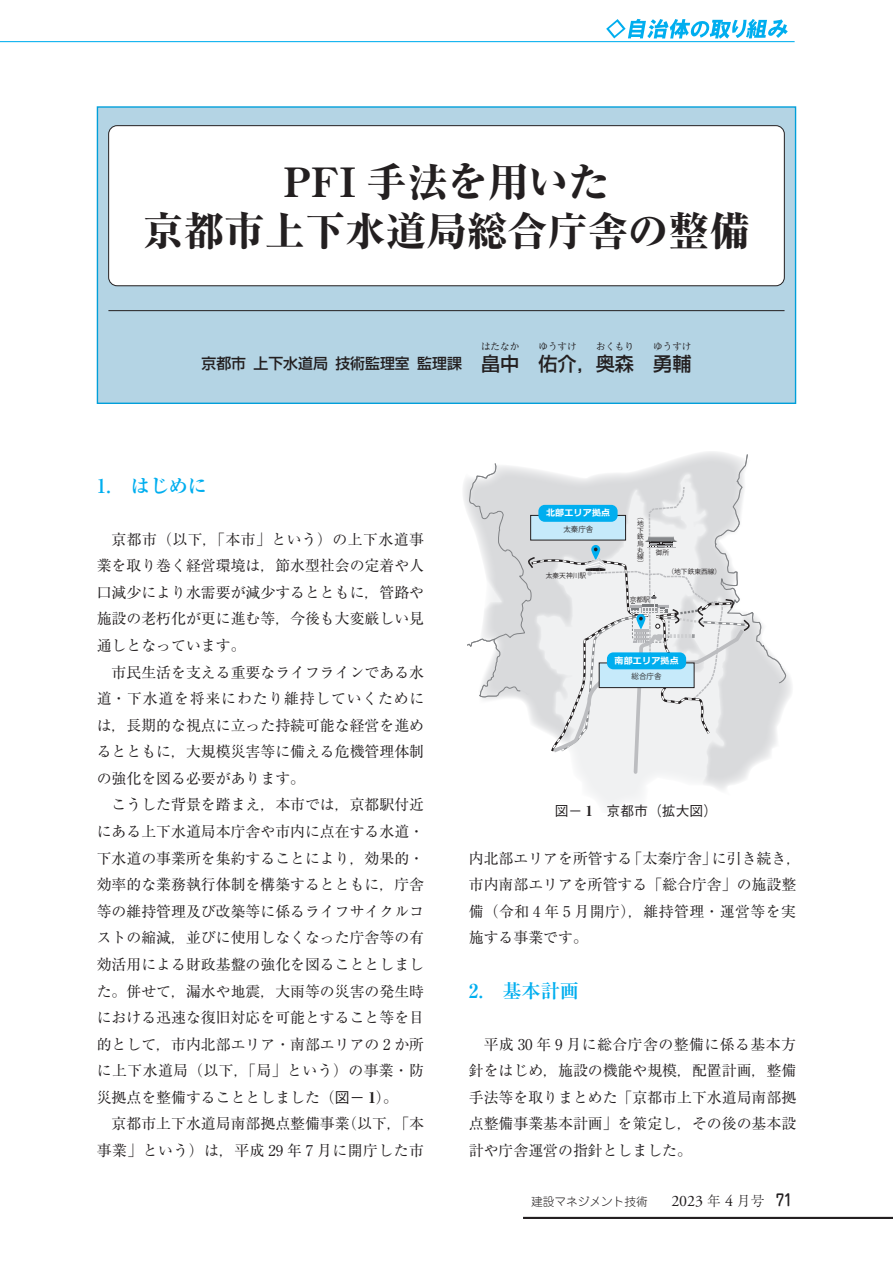
<style>
.page{position:relative;width:893px;height:1263px;background:#fff}
.page>*{position:absolute;margin:0;border:0;box-sizing:border-box;transform-origin:0 0}
.自治体_タイトル{font:800 40.35px "Ryumin Pr 6 N";color:#231f20}
.大見出し_1__自治体{font:700 19.2px "Ryumin Pr 6 N";color:#00aeef}
.自治体_タイトル_名前{font:500 19.2px "Shin Go Pr 6 N";color:#231f20}
.本文_14Q{font:14.85px/26.5px "Ryumin Pr 6 N";color:#231f20;text-align:justify}
.自治体_タイトル_名前-2{font:500 14.85px "Shin Go Pr 6 N";color:#231f20}
.キャプション{font:500 13.8px "Gothic BBB Pr 6 N";color:#231f20}
.t1{font:300 11.7px "Jun 101 Pro";color:#231f20}
.自治体_タイトル_名前-3{font:9.6px "Ryumin Pr 6 N";color:#231f20}
.t2{font:700 9px "Meiryo";letter-spacing:.025em;color:#fff}
.t3{font:7.5px "Koz Go Pr 6 N";color:#231f20}
.t4{font:6.75px/6.8px "Koz Go Pr 6 N";color:#231f20;text-align:justify}
.s1{font-size:19.2px}
.s2{font-family:"Gothic BBB Pr 6 N";font-weight:500}
.s3{font-weight:800}
.s4{font-family:"Ryumin Pr 6 N";font-weight:800}
.s5{font-family:"Adobe Garamond Pro";font-weight:400;font-size:15.9px}
.s6{font-family:"Ryumin Pr 6 N";font-size:13.8px}
.s7{font-family:"Jun 34 Pro";font-weight:500;font-size:15.9px}
</style>
<div class="page">
<div style="left:97px;top:106px;width:699px;height:298px;background:#b4d4e4;border:1px solid #009fda"></div>
<div style="left:109px;top:126px;width:675px;height:160px;background:#fff;border-radius:9px"></div>
<div style="left:108px;top:125px;width:676px;height:161px;border:1px solid #231f20;border-radius:9px"></div>
<hr style="left:108px;top:310px;width:676px;height:1px;background:#231f20">
<svg style="left:467px;top:454px;width:325px;height:342px"></svg>
<hr style="left:0;top:41px;width:795px;height:1px;background:#00aeef">
<svg style="left:606px;top:19px;width:182px;height:20px"></svg>
<hr style="left:523px;top:1217px;width:370px;height:2px;background:#231f20">
<p class="自治体_タイトル" style="left:284px;top:150px;width:327px">PFI 手法を用いた</p>
<p class="自治体_タイトル" style="left:144px;top:199px;width:607px">京都市上下水道局総合庁舎の整備</p>
<p class="自治体_タイトル_名前-3" style="left:538px;top:339px;width:40px">ゆうすけ</p>
<p class="自治体_タイトル_名前-3" style="left:596px;top:339px;width:40px">おくもり</p>
<p class="自治体_タイトル_名前-3" style="left:481px;top:339px;width:40px">はたなか</p>
<p class="自治体_タイトル_名前" style="left:500px;top:348px;width:21px">中</p>
<p class="自治体_タイトル_名前" style="left:538px;top:348px;width:97px">佑介，奥森</p>
<p class="自治体_タイトル_名前-2" style="left:201px;top:351px;width:300px">京都市 上下水道局 技術監理室 監理課 <span class="s1">畠</span></p>
<p class="自治体_タイトル_名前-3" style="left:653px;top:339px;width:40px">ゆうすけ</p>
<p class="自治体_タイトル_名前" style="left:653px;top:348px;width:40px">勇輔</p>
<p class="大見出し_1__自治体" style="left:97px;top:471px;width:112px">1.　はじめに</p>
<p class="本文_14Q" style="left:97px;top:525px;width:329px;text-indent:15px">京都市（以下，「本市」という）の上下水道事業を取り巻く経営環境は，節水型社会の定着や人口減少により水需要が減少するとともに，管路や施設の老朽化が更に進む等，今後も大変厳しい見通しとなっています。</p>
<p class="本文_14Q" style="left:97px;top:658px;width:329px;text-indent:15px">市民生活を支える重要なライフラインである水道・下水道を将来にわたり維持していくためには，長期的な視点に立った持続可能な経営を進めるとともに，大規模災害等に備える危機管理体制の強化を図る必要があります。</p>
<p class="本文_14Q" style="left:97px;top:791px;width:329px;text-indent:15px">こうした背景を踏まえ，本市では，京都駅付近にある上下水道局本庁舎や市内に点在する水道・下水道の事業所を集約することにより，効果的・効率的な業務執行体制を構築するとともに，庁舎等の維持管理及び改築等に係るライフサイクルコストの縮減，並びに使用しなくなった庁舎等の有効活用による財政基盤の強化を図ることとしました。併せて，漏水や地震，大雨等の災害の発生時における迅速な復旧対応を可能とすること等を目的として，市内北部エリア・南部エリアの 2 か所に上下水道局（以下，「局」という）の事業・防災拠点を整備することとしました（<span class="s2">図－</span> <span class="s3">1</span>）。</p>
<p class="本文_14Q" style="left:97px;top:1110px;width:329px;text-align:right">京都市上下水道局南部拠点整備事業（以下，「本事業」という）は，平成 29 年 7 月に開庁した市</p>
<p class="t2" style="left:546px;top:507px;width:66px">北部エリア拠点</p>
<p class="t3" style="left:563px;top:525px;width:31px">太秦庁舎</p>
<p class="t4" style="left:546px;top:572px;width:42px">太秦天神川駅</p>
<p class="t4" style="left:637px;top:514px;width:8px">（地下鉄烏丸線）</p>
<p class="t4" style="left:656px;top:549px;width:15px">御所</p>
<p class="t4" style="left:668px;top:568px;width:55px">（地下鉄東西線）</p>
<p class="t4" style="left:630px;top:596px;width:22px">京都駅</p>
<p class="t2" style="left:615px;top:654px;width:66px">南部エリア拠点</p>
<p class="t3" style="left:632px;top:672px;width:31px">総合庁舎</p>
<p class="キャプション" style="left:555px;top:800px;width:164px">図－ <span class="s4">1</span>　京都市（拡大図）</p>
<p class="本文_14Q" style="left:469px;top:844px;width:334px;text-align:left">内北部エリアを所管する「太秦庁舎」に引き続き，市内南部エリアを所管する「総合庁舎」の施設整備（令和 4 年 5 月開庁），維持管理・運営等を実施する事業です。</p>
<p class="大見出し_1__自治体" style="left:469px;top:976px;width:112px">2.　基本計画</p>
<p class="本文_14Q" style="left:469px;top:1030px;width:329px;text-indent:15px">平成 30 年 9 月に総合庁舎の整備に係る基本方針をはじめ，施設の機能や規模，配置計画，整備手法等を取りまとめた「京都市上下水道局南部拠点整備事業基本計画」を策定し，その後の基本設計や庁舎運営の指針としました。</p>
<p class="t1" style="left:531px;top:1192px;width:262px">建設マネジメント技術　　<span class="s5">2023</span> <span class="s6">年</span> <span class="s5">4</span> <span class="s6">月号</span> <span class="s7">71</span></p>
</div>
